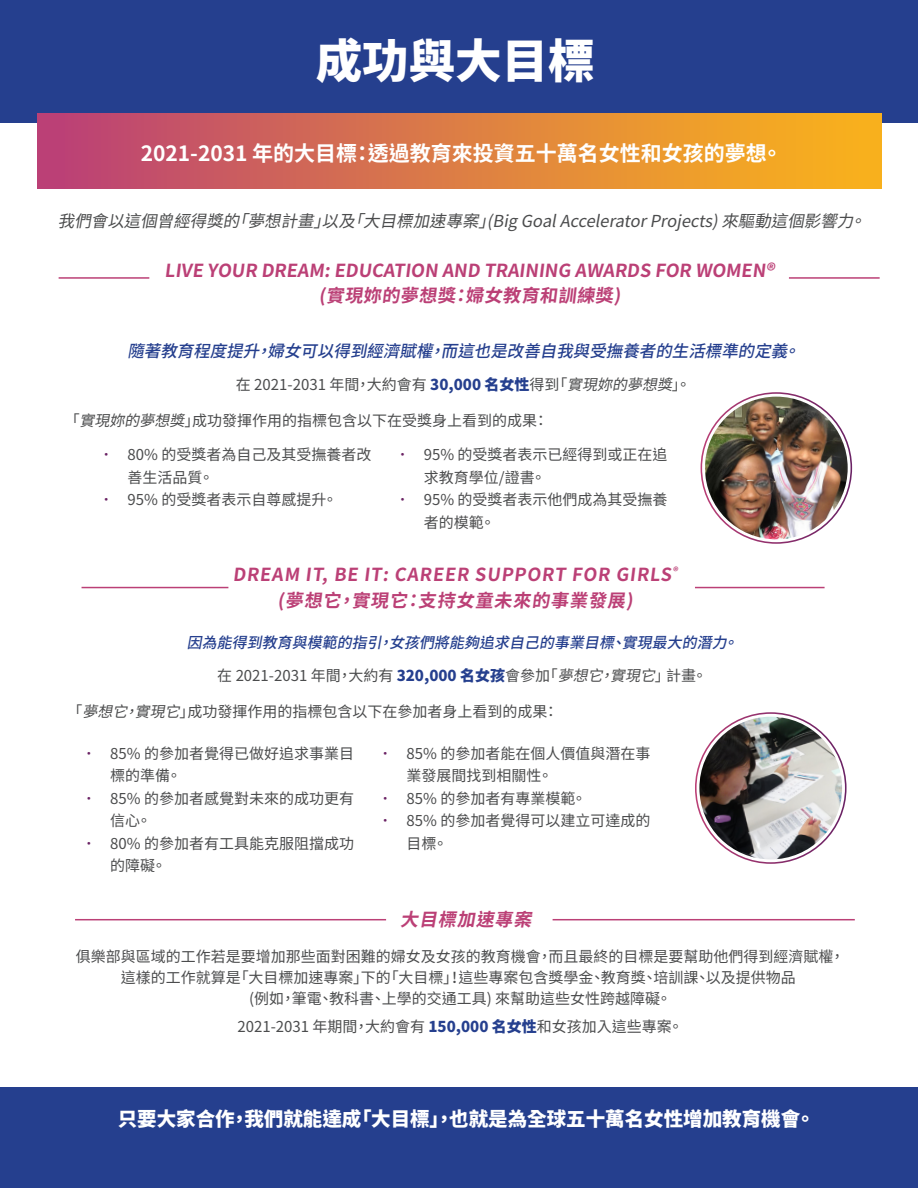
<style>
.page{position:relative;width:918px;height:1188px;background:#fff}
.page>*{position:absolute;margin:0;border:0;box-sizing:border-box;transform-origin:0 0}
.t1{font:900 46.5px "Noto Sans CJ Ktc";color:#fff}
.t2{font:700 21px "Noto Sans CJ Ktc";color:#fff}
.t3{font:900 19.5px "Noto Sans CJ Ktc";color:#fff}
.t4{font:700 18px/25.5px "Noto Sans CJ Ktc";color:#bb4076;text-align:center}
.t5{font:italic 700 18px "Noto Sans CJ Ktc";color:#bb4076}
.t6{font:italic 16.5px "Noto Sans CJ Ktc";color:#4b4c4d}
.t7{font:italic 500 16.5px "Noto Sans CJ Ktc";color:#253f8e}
.t8{font:15px/22.5px "Noto Sans CJ Ktc";color:#4b4c4d}
.t9{font:italic 500 15px "Noto Sans CJ Ktc";color:#253f8e}
.s1{font-weight:900;color:#253f8e}
.s2{font-style:italic}
.s3{font-weight:900;color:#6a2264}
</style>
<div class="page">
<div style="left:0;top:0;width:918px;height:122px;background:#253f8e"></div>
<div style="left:0;top:1087px;width:918px;height:101px;background:#253f8e"></div>
<img style="left:705px;top:397px;width:143px;height:142px;border-radius:71px">
<img style="left:699px;top:717px;width:143px;height:142px;border-radius:71px">
<div style="left:38px;top:114px;width:844px;height:75px;background:linear-gradient(to right,#bb4076,#fcb717)"></div>
<hr style="left:789px;top:277px;width:91px;height:2px;background:#bb4076">
<hr style="left:59px;top:277px;width:90px;height:2px;background:#bb4076">
<hr style="left:82px;top:587px;width:146px;height:1px;background:#bb4076">
<hr style="left:695px;top:587px;width:130px;height:1px;background:#bb4076">
<hr style="left:75px;top:919px;width:311px;height:1px;background:#bb4076">
<hr style="left:553px;top:919px;width:302px;height:1px;background:#bb4076">
<p class="t1" style="left:316px;top:35px;width:280px">成功與大目標</p>
<p class="t2" style="left:141px;top:142px;width:643px">2021-2031 年的大目標：透過教育來投資五十萬名女性和女孩的夢想。</p>
<p class="t6" style="left:58px;top:211px;width:818px">我們會以這個曾經得獎的「夢想計畫」以及「大目標加速專案」(BigGoalAcceleratorProjects)來驅動這個影響力。</p>
<p class="t4" style="left:165px;top:258px;width:618px">LIVEYOUR DREAM:EDUCATION AND TRAINING AWARDSFOR WOMEN®</p>
<p class="t4" style="left:319px;top:283px;width:310px">(實現妳的夢想獎：婦女教育和訓練獎)</p>
<p class="t7" style="left:127px;top:341px;width:682px">隨著教育程度提升，婦女可以得到經濟賦權，而這也是改善自我與受撫養者的生活標準的定義。</p>
<p class="t8" style="left:236px;top:373px;width:457px">在 2021-2031 年間，大約會有 <span class="s1">30,000 名女性</span>得到「<span class="s2">實現妳的夢想獎</span>」。</p>
<p class="t8" style="left:65px;top:409px;width:485px">「<span class="s2">實現妳的夢想獎</span>」成功發揮作用的指標包含以下在受獎身上看到的成果：</p>
<p class="t8" style="left:128px;top:444px;width:245px;text-indent:-29px"><span class="s3">•</span> 80% 的受獎者為自己及其受撫養者改善生活品質。</p>
<p class="t8" style="left:99px;top:489px;width:240px"><span class="s3">•</span> 95% 的受獎者表示自尊感提升。</p>
<p class="t8" style="left:424px;top:444px;width:245px;text-indent:-29px"><span class="s3">•</span> 95% 的受獎者表示已經得到或正在追求教育學位/證書。</p>
<p class="t8" style="left:424px;top:489px;width:245px;text-indent:-29px"><span class="s3">•</span> 95% 的受獎者表示他們成為其受撫養者的模範。</p>
<p class="t4" style="left:233px;top:562px;width:450px">DREAM IT,BE IT:CAREER SUPPORT FOR GIRLS<sup>® </sup>(夢想它，實現它：支持女童未來的事業發展)</p>
<p class="t9" style="left:187px;top:634px;width:560px">因為能得到教育與模範的指引，女孩們將能夠追求自己的事業目標、實現最大的潛力。</p>
<p class="t8" style="left:217px;top:665px;width:492px">在 2021-2031 年間，大約有 <span class="s1">320,000 名女孩</span>會參加「<span class="s2">夢想它，實現它</span>」計畫。</p>
<p class="t8" style="left:68px;top:701px;width:492px">「<span class="s2">夢想它，實現它</span>」成功發揮作用的指標包含以下在參加者身上看到的成果：</p>
<p class="t8" style="left:110px;top:742px;width:245px;text-indent:-29px"><span class="s3">•</span> 85% 的參加者覺得已做好追求事業目標的準備。</p>
<p class="t8" style="left:110px;top:787px;width:245px;text-indent:-29px"><span class="s3">•</span> 85% 的參加者感覺對未來的成功更有信心。</p>
<p class="t8" style="left:110px;top:832px;width:245px;text-indent:-29px"><span class="s3">•</span> 80% 的參加者有工具能克服阻擋成功的障礙。</p>
<p class="t8" style="left:407px;top:742px;width:245px;text-indent:-29px"><span class="s3">•</span> 85% 的參加者能在個人價值與潛在事業發展間找到相關性。</p>
<p class="t8" style="left:378px;top:787px;width:210px"><span class="s3">•</span> 85% 的參加者有專業模範。</p>
<p class="t8" style="left:407px;top:810px;width:245px;text-indent:-29px"><span class="s3">•</span> 85% 的參加者覺得可以建立可達成的目標。</p>
<p class="t5" style="left:400px;top:909px;width:142px">大目標加速專案</p>
<p class="t8" style="left:76px;top:946px;width:770px;line-height:21px;text-align:center">俱樂部與區域的工作若是要增加那些面對困難的婦女及女孩的教育機會，而且最終的目標是要幫助他們得到經濟賦權，這樣的工作就算是「大目標加速專案」下的「大目標」！這些專案包含獎學金、教育獎、培訓課、以及提供物品<br>(例如，筆電、教科書、上學的交通工具) 來幫助這些女性跨越障礙。</p>
<p class="t8" style="left:237px;top:1015px;width:447px">2021-2031 年期間，大約會有 <span class="s1">150,000 名女性</span>和女孩加入這些專案。</p>
<p class="t3" style="left:118px;top:1108px;width:699px">只要大家合作，我們就能達成「大目標」，也就是為全球五十萬名女性增加教育機會。</p>
</div>
